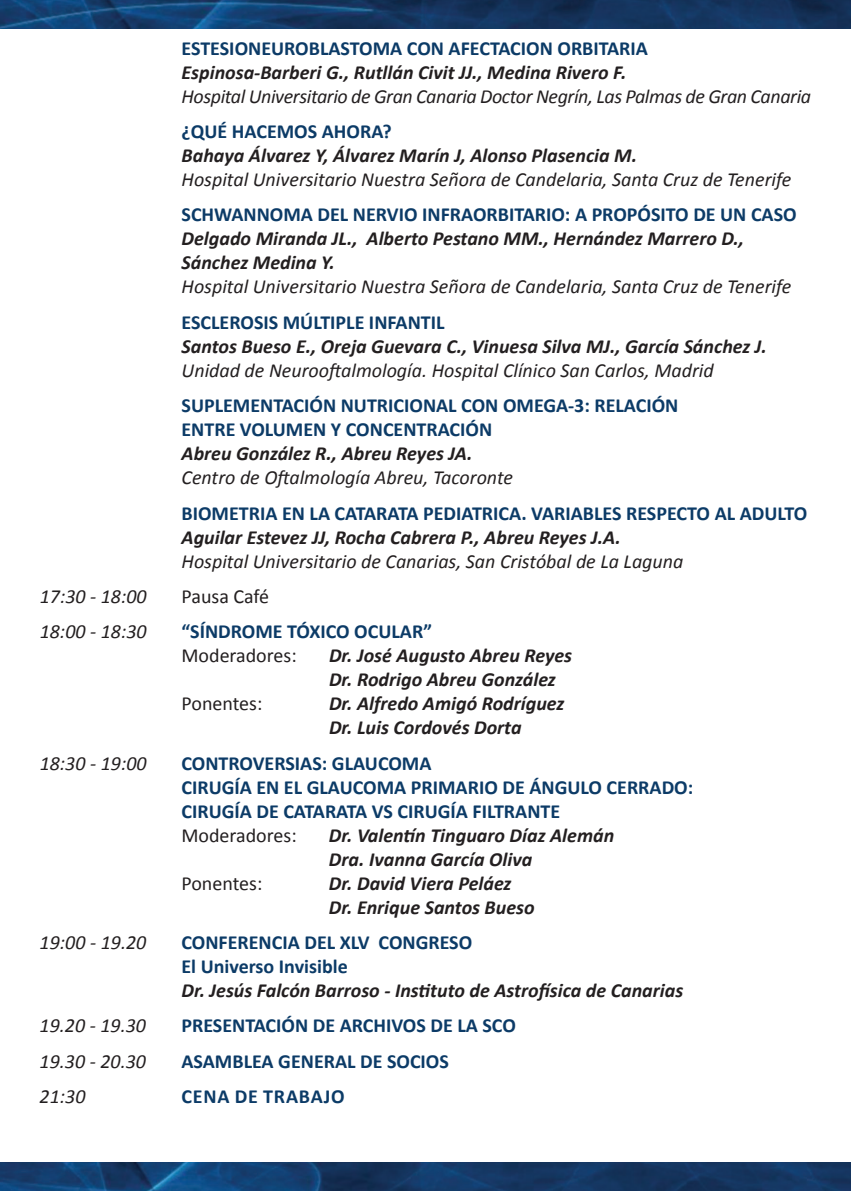
<style>
.page{position:relative;width:851px;height:1191px;background:#fff}
.page>*{position:absolute;margin:0;border:0;box-sizing:border-box;transform-origin:0 0}
.t1{font:italic 700 20px/24px "Calibri";color:#231f20}
.t2{font:700 20px/24px "Calibri";color:#0c3b67}
.t3{font:italic 20px "Calibri";color:#231f20}
.t4{font:italic 20px "Calibri";letter-spacing:-.02em;color:#231f20}
.t5{font:20px "Calibri";color:#231f20}
</style>
<div class="page">
<img style="left:0;top:0;width:850px;height:28px">
<img style="left:0;top:1162px;width:850px;height:29px">
<p class="t2" style="left:181px;top:35px;width:468px">ESTESIONEUROBLASTOMA CON AFECTACION ORBITARIA</p>
<p class="t1" style="left:181px;top:59px;width:446px">Espinosa-Barberi G., Rutllán Civit JJ., Medina Rivero F.</p>
<p class="t4" style="left:181px;top:84px;width:631px">Hospital Universitario de Gran Canaria Doctor Negrín, Las Palmas de Gran Canaria</p>
<p class="t2" style="left:181px;top:118px;width:212px">¿QUÉ HACEMOS AHORA?</p>
<p class="t1" style="left:181px;top:142px;width:457px">Bahaya Álvarez Y, Álvarez Marín J, Alonso Plasencia M.</p>
<p class="t3" style="left:181px;top:167px;width:611px">Hospital Universitario Nuestra Señora de Candelaria, Santa Cruz de Tenerife</p>
<p class="t2" style="left:181px;top:202px;width:616px">SCHWANNOMA DEL NERVIO INFRAORBITARIO: A PROPÓSITO DE UN CASO</p>
<p class="t1" style="left:181px;top:226px;width:564px">Delgado Miranda JL., Alberto Pestano MM., Hernández Marrero D.,<br>Sánchez Medina Y.</p>
<p class="t3" style="left:181px;top:274px;width:611px">Hospital Universitario Nuestra Señora de Candelaria, Santa Cruz de Tenerife</p>
<p class="t2" style="left:181px;top:309px;width:264px">ESCLEROSIS MÚLTIPLE INFANTIL</p>
<p class="t1" style="left:181px;top:333px;width:586px">Santos Bueso E., Oreja Guevara C., Vinuesa Silva MJ., García Sánchez J.</p>
<p class="t3" style="left:181px;top:358px;width:533px">Unidad de Neurooftalmología. Hospital Clínico San Carlos, Madrid</p>
<p class="t2" style="left:181px;top:392px;width:498px">SUPLEMENTACIÓN NUTRICIONAL CON OMEGA-3: RELACIÓN<br>ENTRE VOLUMEN Y CONCENTRACIÓN</p>
<p class="t1" style="left:181px;top:440px;width:292px">Abreu González R., Abreu Reyes JA.</p>
<p class="t3" style="left:181px;top:465px;width:333px">Centro de Oftalmología Abreu, Tacoronte</p>
<p class="t2" style="left:181px;top:500px;width:627px">BIOMETRIA EN LA CATARATA PEDIATRICA. VARIABLES RESPECTO AL ADULTO</p>
<p class="t1" style="left:181px;top:524px;width:440px">Aguilar Estevez JJ, Rocha Cabrera P., Abreu Reyes J.A.</p>
<p class="t3" style="left:181px;top:548px;width:503px">Hospital Universitario de Canarias, San Cristóbal de La Laguna</p>
<p class="t3" style="left:40px;top:584px;width:109px">17:30 - 18:00</p>
<p class="t5" style="left:181px;top:584px;width:89px">Pausa Café</p>
<p class="t3" style="left:40px;top:619px;width:109px">18:00 - 18:30</p>
<p class="t2" style="left:181px;top:618px;width:252px">“SÍNDROME TÓXICO OCULAR”</p>
<p class="t5" style="left:181px;top:643px;width:117px">Moderadores:</p>
<p class="t1" style="left:329px;top:642px;width:244px">Dr. José Augusto Abreu Reyes<br>Dr. Rodrigo Abreu González</p>
<p class="t5" style="left:181px;top:691px;width:82px">Ponentes:</p>
<p class="t1" style="left:329px;top:690px;width:237px">Dr. Alfredo Amigó Rodríguez<br>Dr. Luis Cordovés Dorta</p>
<p class="t3" style="left:40px;top:750px;width:109px">18:30 - 19:00</p>
<p class="t2" style="left:181px;top:750px;width:513px">CONTROVERSIAS: GLAUCOMA<br>CIRUGÍA EN EL GLAUCOMA PRIMARIO DE ÁNGULO CERRADO:<br>CIRUGÍA DE CATARATA VS CIRUGÍA FILTRANTE</p>
<p class="t5" style="left:181px;top:822px;width:117px">Moderadores:</p>
<p class="t1" style="left:329px;top:822px;width:287px">Dr. Valentín Tinguaro Díaz Alemán<br>Dra. Ivanna García Oliva</p>
<p class="t5" style="left:181px;top:870px;width:82px">Ponentes:</p>
<p class="t1" style="left:329px;top:870px;width:207px">Dr. David Viera Peláez<br>Dr. Enrique Santos Bueso</p>
<p class="t3" style="left:40px;top:930px;width:108px">19:00 - 19.20</p>
<p class="t2" style="left:181px;top:929px;width:292px">CONFERENCIA DEL XLV CONGRESO<br>El Universo Invisible</p>
<p class="t1" style="left:181px;top:977px;width:503px">Dr. Jesús Falcón Barroso - Instituto de Astrofísica de Canarias</p>
<p class="t3" style="left:40px;top:1013px;width:108px">19.20 - 19.30</p>
<p class="t2" style="left:181px;top:1013px;width:336px">PRESENTACIÓN DE ARCHIVOS DE LA SCO</p>
<p class="t3" style="left:40px;top:1048px;width:108px">19.30 - 20.30</p>
<p class="t2" style="left:181px;top:1048px;width:269px">ASAMBLEA GENERAL DE SOCIOS</p>
<p class="t3" style="left:40px;top:1084px;width:47px">21:30</p>
<p class="t2" style="left:181px;top:1083px;width:25px">Cena</p>
<p class="t2" style="left:235px;top:1083px;width:52px">de Trabajo</p>
</div>
